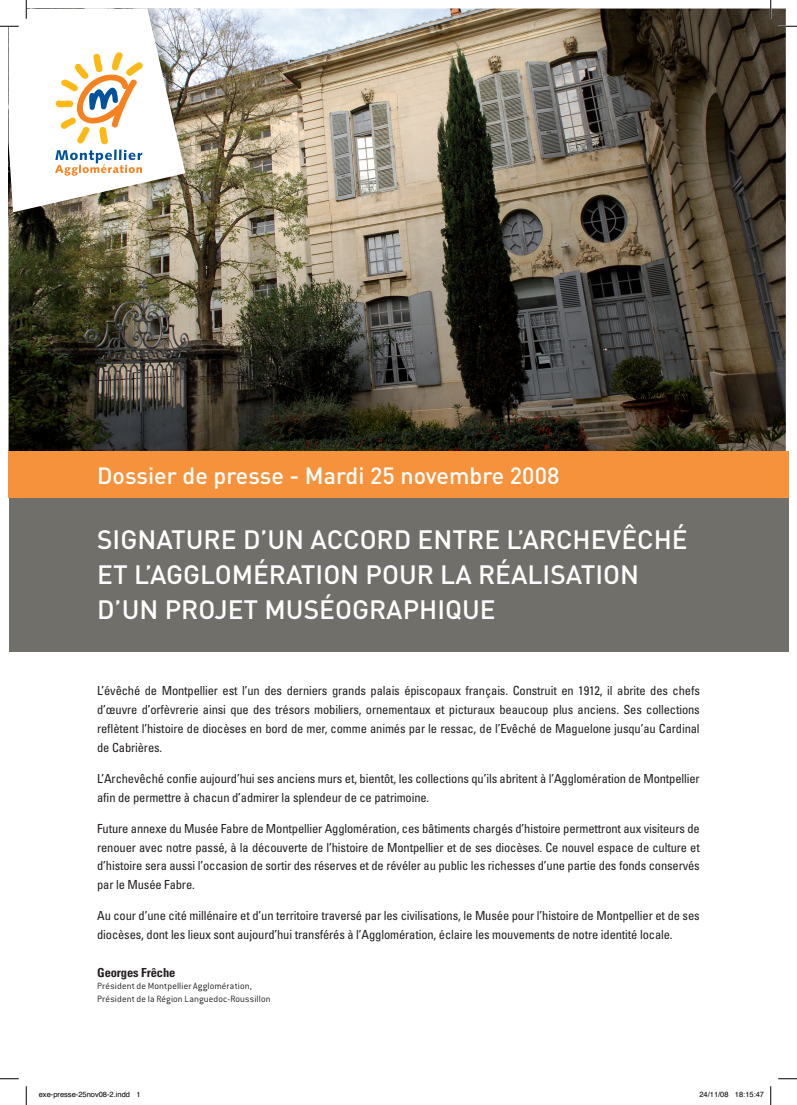
<style>
.page{position:relative;width:797px;height:1105px;background:#fff}
.page>*{position:absolute;margin:0;border:0;box-sizing:border-box;transform-origin:0 0}
.t1{font:500 26.25px/35px "DIN";color:#fff}
.t2{font:500 23.25px "DIN";color:#fff}
.t3{font:condensed 12.5px/18.8px "Univers";letter-spacing:-.01em;color:#231f20;text-align:justify}
.t4{font:700 condensed 12.5px "Univers";letter-spacing:-.01em;color:#231f20}
.t5{font:300 10px/12.5px "Conduit ITC";letter-spacing:.015em;color:#231f20}
.t6{font:7.5px "Helvetica";color:#000}
</style>
<div class="page">
<img style="left:9px;top:9px;width:776px;height:442px">
<div style="left:9px;top:455px;width:779px;height:196px;background:#716f6a"></div>
<img style="left:9px;top:9px;width:191px;height:217px">
<img style="left:9px;top:9px;width:176px;height:203px">
<svg style="left:55px;top:52px;width:88px;height:124px"></svg>
<div style="left:9px;top:451px;width:779px;height:47px;background:#f6923c"></div>
<div style="left:9px;top:9px;width:17px;height:17px;background:#fff"></div>
<svg style="left:0;top:25px;width:19px;height:2px"></svg>
<svg style="left:778px;top:25px;width:19px;height:2px"></svg>
<svg style="left:0;top:1078px;width:19px;height:1px"></svg>
<svg style="left:778px;top:1078px;width:19px;height:1px"></svg>
<svg style="left:25px;top:0;width:2px;height:19px"></svg>
<svg style="left:25px;top:1086px;width:2px;height:19px"></svg>
<svg style="left:770px;top:0;width:1px;height:19px"></svg>
<svg style="left:770px;top:1086px;width:1px;height:19px"></svg>
<h2 class="t2" style="left:97px;top:460px;width:464px">DOSSIER DE PRESSE - MARDI 25 NOVEMBRE 2008</h2>
<h1 class="t1" style="left:97px;top:521px;width:592px">SIGNATURE D’UN ACCORD ENTRE L’ARCHEVÊCHÉ<br>ET L’AGGLOMÉRATION POUR LA RÉALISATION<br>D’UN PROJET MUSÉOGRAPHIQUE</h1>
<p class="t3" style="left:97px;top:681px;width:604px">L’évêché de Montpellier est l’un des derniers grands palais épiscopaux français. Construit en 1912, il abrite des chefs d’œuvre d’orfèvrerie ainsi que des trésors mobiliers, ornementaux et picturaux beaucoup plus anciens. Ses collections reflètent l’histoire de diocèses en bord de mer, comme animés par le ressac, de l’Evêché de Maguelone jusqu’au Cardinal de Cabrières.</p>
<p class="t3" style="left:97px;top:769px;width:604px">L’Archevêché confie aujourd’hui ses anciens murs et, bientôt, les collections qu’ils abritent à l’Agglomération de Montpellier afin de permettre à chacun d’admirer la splendeur de ce patrimoine.</p>
<p class="t3" style="left:97px;top:819px;width:604px">Future annexe du Musée Fabre de Montpellier Agglomération, ces bâtiments chargés d’histoire permettront aux visiteurs de renouer avec notre passé, à la découverte de l’histoire de Montpellier et de ses diocèses. Ce nouvel espace de culture et d’histoire sera aussi l’occasion de sortir des réserves et de révéler au public les richesses d’une partie des fonds conservés par le Musée Fabre.</p>
<p class="t3" style="left:97px;top:906px;width:604px">Au cour d’une cité millénaire et d’un territoire traversé par les civilisations, le Musée pour l’histoire de Montpellier et de ses diocèses, dont les lieux sont aujourd’hui transférés à l’Agglomération, éclaire les mouvements de notre identité locale.</p>
<p class="t4" style="left:97px;top:964px;width:80px">Georges Frêche</p>
<p class="t5" style="left:97px;top:980px;width:175px">Président de Montpellier Agglomération,<br>Président de la Région Languedoc-Roussillon</p>
<p class="t6" style="left:39px;top:1089px;width:103px">exe-presse-25nov08-2.indd 1</p>
<p class="t6" style="left:699px;top:1089px;width:66px">24/11/08 18:15:47</p>
</div>
